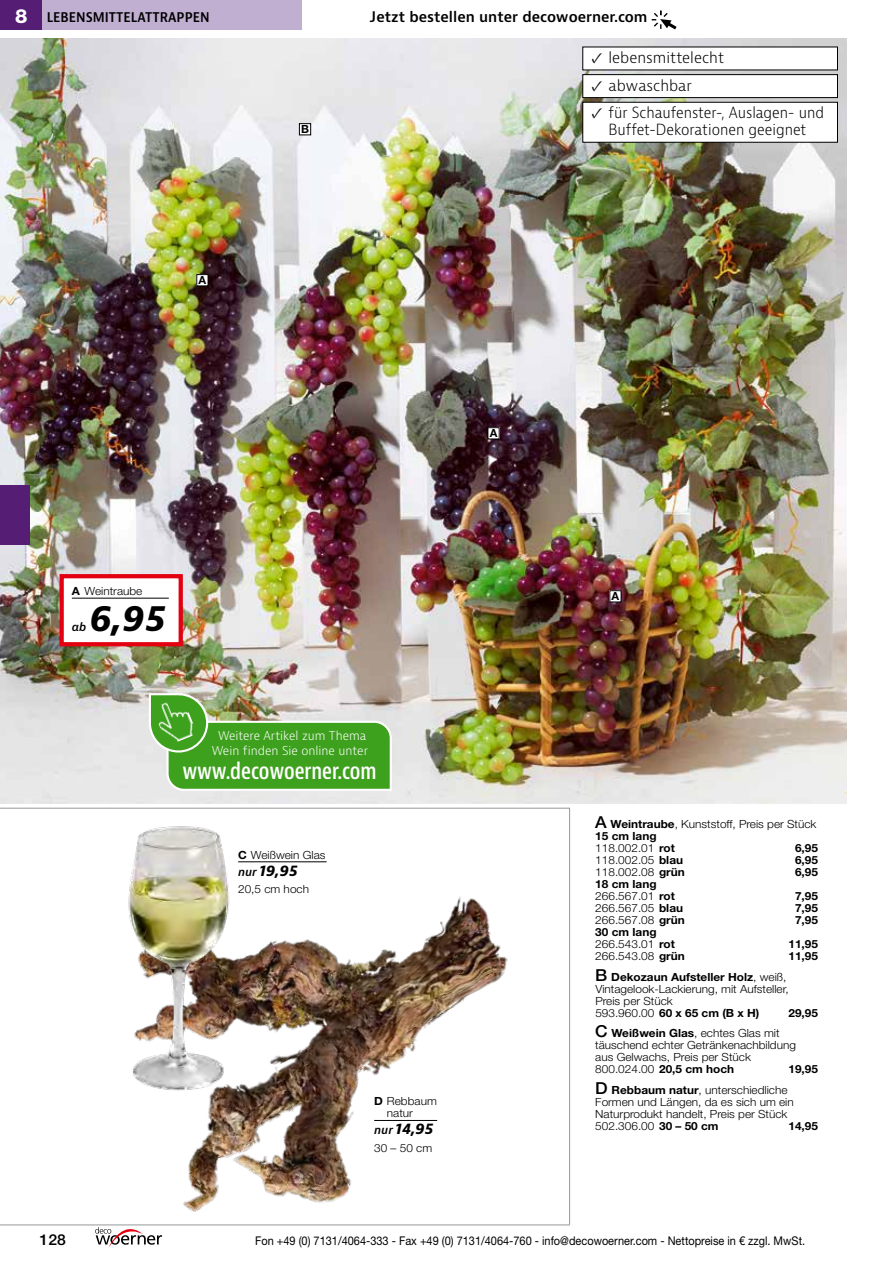
<style>
.page{position:relative;width:893px;height:1263px;background:#fff}
.page>*{position:absolute;margin:0;border:0;box-sizing:border-box;transform-origin:0 0}
.t1{font:italic 700 36px "Bernina Sans";color:#000}
.t2{font:600 condensed 22.5px "Bernina Sans";color:#fff;scale:.94 1}
.t3{font:300 15px/16.5px "Bernina Sans";color:#000;text-align:center;scale:.95 1}
.t4{font:300 15px "Bernina Sans";color:#000}
.t5{font:italic 700 15px "Bernina Sans";color:#000}
.t6{font:500 15px "Helvetica Neue LT Std";color:#000;scale:1.05 1}
.t7{font:600 14.25px "Bernina Sans";color:#000}
.t8{font:600 condensed 14.25px "Bernina Sans";color:#000}
.t9{font:12px "Helvetica Neue LT";color:#000;scale:.92 1}
.t10{font:300 12px/15px "Bernina Sans";color:#fff;text-align:center}
.t11{font:300 11.25px/12px "Helvetica Neue LT Std";color:#000;scale:1.05 1}
.t12{font:700 11.25px/12px "Helvetica Neue LT Std";color:#000;scale:1.05 1}
.t13{font:700 11.25px "Helvetica Neue LT Std";color:#000}
.t14{font:italic 600 11.25px "Bernina Sans";color:#000}
.s1{font-family:"Helvetica Neue LT Std";font-weight:800;font-stretch:normal;font-size:19.5px;color:#fff}
.s2{font-weight:700}
.s3{font-family:"Arno Pro Light Display";font-weight:400;font-size:18px}
.s4{font-weight:600;font-size:11.25px}
.s5{font-weight:500;font-size:16.5px}
.s6{font-weight:300}
</style>
<div class="page">
<svg style="left:95px;top:1227px;width:67px;height:21px"></svg>
<svg style="left:652px;top:11px;width:25px;height:19px"></svg>
<img style="left:183px;top:896px;width:325px;height:316px">
<img style="left:0;top:38px;width:846px;height:766px">
<svg style="left:148px;top:684px;width:245px;height:108px"></svg>
<img style="left:158px;top:698px;width:35px;height:46px">
<hr style="left:569px;top:808px;width:1px;height:417px;background:#96979a">
<hr style="left:0;top:808px;width:570px;height:1px;background:#96979a">
<hr style="left:0;top:1225px;width:570px;height:1px;background:#96979a">
<img style="left:128px;top:826px;width:110px;height:267px">
<div style="left:488px;top:428px;width:11px;height:11px;background:#fff"></div>
<div style="left:488px;top:427px;width:11px;height:12px;border:1px solid #000"></div>
<div style="left:197px;top:275px;width:11px;height:11px;background:#fff"></div>
<div style="left:196px;top:274px;width:12px;height:12px;border:1px solid #000"></div>
<div style="left:610px;top:591px;width:11px;height:11px;background:#fff"></div>
<div style="left:609px;top:590px;width:12px;height:12px;border:1px solid #000"></div>
<div style="left:299px;top:124px;width:12px;height:11px;background:#fff"></div>
<div style="left:299px;top:123px;width:12px;height:12px;border:1px solid #000"></div>
<div style="left:0;top:0;width:43px;height:30px;background:#551e74"></div>
<div style="left:0;top:485px;width:30px;height:59px;background:#551e74"></div>
<div style="left:43px;top:0;width:259px;height:30px;background:#c0afd0"></div>
<div style="left:583px;top:102px;width:254px;height:40px;background:#fff"></div>
<div style="left:583px;top:102px;width:255px;height:40px;border:1px solid #000"></div>
<div style="left:583px;top:47px;width:254px;height:23px;background:#fff"></div>
<div style="left:583px;top:75px;width:254px;height:23px;background:#fff"></div>
<div style="left:583px;top:74px;width:255px;height:24px;border:1px solid #000"></div>
<div style="left:60px;top:574px;width:123px;height:72px;background:#fff;border:4px solid #e30010"></div>
<hr style="left:72px;top:598px;width:97px;height:1px;background:#000">
<hr style="left:238px;top:861px;width:89px;height:1px;background:#000">
<hr style="left:374px;top:1120px;width:63px;height:1px;background:#000">
<p class="t8" style="left:15px;top:8px;width:196px"><span class="s1">8</span> LEBENSMITTELATTRAPPEN</p>
<p class="t13" style="left:199px;top:273px;width:9px">A</p>
<p class="t11" style="left:72px;top:585px;width:69px"><span class="s2">A</span> Weintraube</p>
<p class="t14" style="left:72px;top:619px;width:16px">ab</p>
<h1 class="t1" style="left:89px;top:594px;width:78px">6,95</h1>
<p class="t13" style="left:301px;top:122px;width:9px">B</p>
<p class="t7" style="left:370px;top:7px;width:279px">Jetzt bestellen unter decowoerner.com</p>
<h3 class="t4" style="left:591px;top:48px;width:134px"><span class="s3">✓</span> lebensmittelecht</h3>
<h3 class="t4" style="left:591px;top:75px;width:102px"><span class="s3">✓</span> abwaschbar</h3>
<h3 class="t3" style="left:591px;top:105px;width:246px"><span class="s3">✓</span> für Schaufenster-, Auslagen- und<br>Buffet-Dekorationen geeignet</h3>
<p class="t13" style="left:490px;top:426px;width:9px">A</p>
<p class="t13" style="left:612px;top:589px;width:9px">A</p>
<h3 class="t6" style="left:40px;top:1230px;width:27px">128</h3>
<p class="t10" style="left:212px;top:728px;width:158px">Weitere Artikel zum Thema<br>Wein finden Sie online unter</p>
<h2 class="t2" style="left:182px;top:757px;width:208px">www.decowoerner.com</h2>
<p class="t11" style="left:238px;top:848px;width:85px"><span class="s2">C</span> Weißwein Glas</p>
<h3 class="t5" style="left:238px;top:860px;width:61px"><span class="s4">nur</span> 19,95</h3>
<p class="t11" style="left:238px;top:882px;width:69px">20,5 cm hoch</p>
<p class="t11" style="left:387px;top:1095px;width:49px;text-indent:-13px"><span class="s2">D</span> Rebbaum natur</p>
<h3 class="t5" style="left:374px;top:1119px;width:61px"><span class="s4">nur</span> 14,95</h3>
<p class="t11" style="left:374px;top:1142px;width:57px">30 – 50 cm</p>
<p class="t11" style="left:595px;top:818px;width:212px"><span class="s5">A</span> <span class="s2">Weintraube</span>, Kunststoff, Preis per Stück<br><span class="s2">15 cm lang<br></span>118.002.01 <span class="s2">rot</span></p>
<p class="t12" style="left:795px;top:842px;width:23px">6,95</p>
<p class="t11" style="left:595px;top:854px;width:85px">118.002.05 <span class="s2">blau</span></p>
<p class="t12" style="left:795px;top:854px;width:23px">6,95</p>
<p class="t11" style="left:595px;top:866px;width:87px">118.002.08 <span class="s2">grün</span></p>
<p class="t12" style="left:795px;top:866px;width:23px">6,95</p>
<p class="t12" style="left:595px;top:878px;width:77px">18 cm lang<br><span class="s6">266.567.01</span> rot</p>
<p class="t12" style="left:795px;top:890px;width:23px">7,95</p>
<p class="t11" style="left:595px;top:902px;width:85px">266.567.05 <span class="s2">blau</span></p>
<p class="t12" style="left:795px;top:902px;width:23px">7,95</p>
<p class="t11" style="left:595px;top:914px;width:87px">266.567.08 <span class="s2">grün</span></p>
<p class="t12" style="left:795px;top:914px;width:23px">7,95</p>
<p class="t12" style="left:595px;top:926px;width:77px">30 cm lang<br><span class="s6">266.543.01</span> rot</p>
<p class="t12" style="left:788px;top:938px;width:30px">11,95</p>
<p class="t11" style="left:595px;top:950px;width:87px">266.543.08 <span class="s2">grün</span></p>
<p class="t12" style="left:788px;top:950px;width:30px">11,95</p>
<p class="t11" style="left:595px;top:970px;width:186px"><span class="s5">B</span> <span class="s2">Dekozaun Aufsteller Holz</span>, weiß,<br>Vintagelook-Lackierung, mit Aufsteller,<br>Preis per Stück<br>593.960.00 <span class="s2">60 x 65 cm (B x H)</span></p>
<p class="t12" style="left:788px;top:1006px;width:30px">29,95</p>
<p class="t11" style="left:595px;top:1027px;width:193px"><span class="s5">C</span> <span class="s2">Weißwein Glas</span>, echtes Glas mit täuschend echter Getränkenachbildung aus Gelwachs, Preis per Stück<br>800.024.00 <span class="s2">20,5 cm hoch</span></p>
<p class="t12" style="left:788px;top:1063px;width:30px">19,95</p>
<p class="t11" style="left:595px;top:1083px;width:191px"><span class="s5">D</span> <span class="s2">Rebbaum natur</span>, unterschiedliche<br>Formen und Längen, da es sich um ein<br>Naturprodukt handelt, Preis per Stück<br>502.306.00 <span class="s2">30 – 50 cm</span></p>
<p class="t12" style="left:788px;top:1119px;width:30px">14,95</p>
<p class="t9" style="left:255px;top:1233px;width:599px">Fon +49 (0) 7131/4064-333 - Fax +49 (0) 7131/4064-760 - info@decowoerner.com - Nettopreise in € zzgl. MwSt.</p>
</div>
